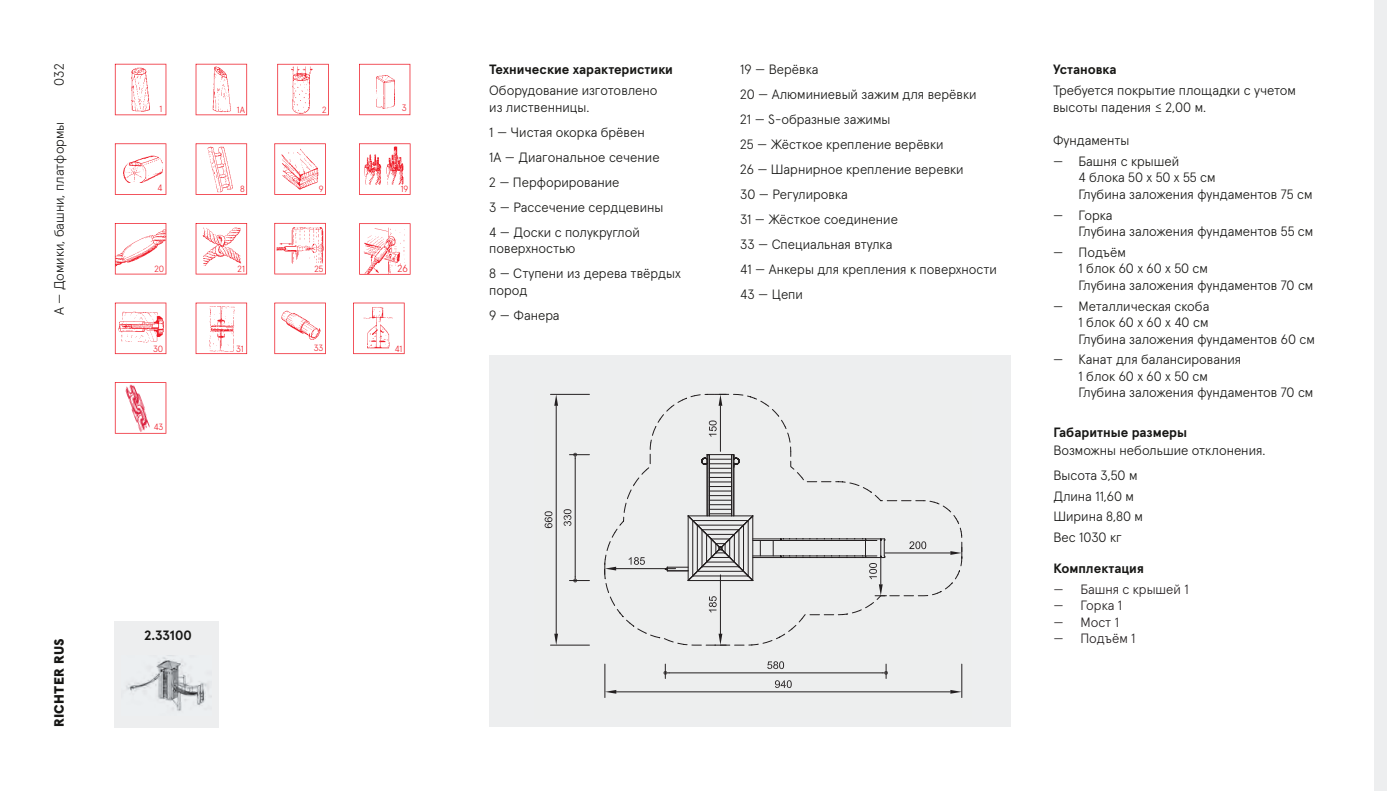
<style>
.page{position:relative;width:1387px;height:791px;background:#fff}
.page>*{position:absolute;margin:0;border:0;box-sizing:border-box;transform-origin:0 0}
.t1{font:300 13.5px/25px "Apercu Pro";color:#171715}
.t2{font:700 13.5px "Apercu Pro";color:#171715}
.t3{font:300 13.5px "Apercu Pro";color:#231f20}
.t4{font:900 13.5px "Apercu Pro";letter-spacing:.015em;color:#171715}
.t5{font:900 10.65px "Frutiger LT";color:#040503}
.t6{font:300 10.2px "Apercu Pro";color:#ee1c28}
.t7{font:300 9.15px "Apercu Pro";color:#ee1c28}
.t8{font:300 9px "Apercu Pro";color:#ee1c28}
</style>
<div class="page">
<div style="left:1373px;top:0;width:13px;height:791px;background:#edeeef"></div>
<div style="left:489px;top:356px;width:521px;height:371px;background:#edeeef"></div>
<hr style="left:961px;top:664px;width:1px;height:33px;background:#231f20">
<hr style="left:604px;top:664px;width:1px;height:33px;background:#231f20">
<hr style="left:616px;top:691px;width:334px;height:1px;background:#231f20">
<svg style="left:950px;top:690px;width:11px;height:4px"></svg>
<svg style="left:605px;top:690px;width:11px;height:4px"></svg>
<svg style="left:775px;top:680px;width:16px;height:8px"></svg>
<hr style="left:550px;top:394px;width:39px;height:1px;background:#231f20">
<hr style="left:550px;top:645px;width:39px;height:1px;background:#231f20">
<hr style="left:556px;top:406px;width:1px;height:228px;background:#231f20">
<svg style="left:554px;top:394px;width:4px;height:12px"></svg>
<svg style="left:554px;top:634px;width:4px;height:11px"></svg>
<svg style="left:544px;top:511px;width:8px;height:17px"></svg>
<hr style="left:574px;top:458px;width:1px;height:119px;background:#231f20">
<svg style="left:569px;top:453px;width:20px;height:5px"></svg>
<svg style="left:569px;top:577px;width:20px;height:5px"></svg>
<svg style="left:563px;top:509px;width:8px;height:17px"></svg>
<hr style="left:669px;top:672px;width:213px;height:1px;background:#231f20">
<svg style="left:663px;top:664px;width:6px;height:14px"></svg>
<svg style="left:882px;top:664px;width:5px;height:14px"></svg>
<svg style="left:767px;top:661px;width:17px;height:8px"></svg>
<svg style="left:604px;top:394px;width:358px;height:252px"></svg>
<div style="left:115px;top:621px;width:104px;height:106px;background:#edeeef"></div>
<img style="left:126px;top:657px;width:86px;height:54px">
<svg style="left:353px;top:303px;width:51px;height:51px"></svg>
<img style="left:357px;top:305px;width:46px;height:46px">
<svg style="left:115px;top:382px;width:51px;height:52px"></svg>
<img style="left:117px;top:384px;width:41px;height:48px">
<svg style="left:115px;top:303px;width:51px;height:51px"></svg>
<img style="left:117px;top:311px;width:47px;height:35px">
<svg style="left:274px;top:143px;width:52px;height:52px"></svg>
<img style="left:278px;top:148px;width:45px;height:45px">
<svg style="left:115px;top:64px;width:51px;height:51px"></svg>
<img style="left:129px;top:66px;width:24px;height:47px">
<svg style="left:196px;top:64px;width:51px;height:51px"></svg>
<svg style="left:359px;top:64px;width:51px;height:51px"></svg>
<img style="left:376px;top:75px;width:18px;height:34px">
<svg style="left:115px;top:143px;width:51px;height:52px"></svg>
<img style="left:122px;top:156px;width:40px;height:27px">
<svg style="left:196px;top:223px;width:51px;height:51px"></svg>
<img style="left:199px;top:225px;width:43px;height:42px">
<svg style="left:359px;top:143px;width:51px;height:52px"></svg>
<img style="left:360px;top:145px;width:46px;height:44px">
<svg style="left:277px;top:64px;width:52px;height:51px"></svg>
<img style="left:291px;top:66px;width:23px;height:47px">
<svg style="left:196px;top:143px;width:51px;height:52px"></svg>
<img style="left:208px;top:145px;width:26px;height:49px">
<svg style="left:115px;top:223px;width:51px;height:51px"></svg>
<img style="left:115px;top:228px;width:51px;height:39px">
<svg style="left:274px;top:223px;width:52px;height:51px"></svg>
<img style="left:276px;top:228px;width:47px;height:37px">
<svg style="left:274px;top:303px;width:52px;height:51px"></svg>
<img style="left:280px;top:309px;width:40px;height:33px">
<svg style="left:359px;top:223px;width:51px;height:52px"></svg>
<img style="left:359px;top:225px;width:49px;height:50px">
<svg style="left:196px;top:303px;width:51px;height:51px"></svg>
<img style="left:209px;top:304px;width:26px;height:49px">
<p class="t1" style="left:45px;top:85px;width:23px;rotate:-90deg">032</p>
<p class="t1" style="left:45px;top:315px;width:195px;rotate:-90deg">А — Домики, башни, платформы</p>
<p class="t8" style="left:159px;top:102px;width:4px">1</p>
<p class="t8" style="left:237px;top:103px;width:10px">1A</p>
<p class="t7" style="left:402px;top:101px;width:6px">3</p>
<p class="t8" style="left:322px;top:103px;width:6px">2</p>
<p class="t7" style="left:157px;top:181px;width:6px">4</p>
<p class="t8" style="left:240px;top:182px;width:6px">8</p>
<p class="t8" style="left:319px;top:182px;width:6px">9</p>
<p class="t8" style="left:400px;top:182px;width:9px">19</p>
<p class="t8" style="left:154px;top:262px;width:11px">20</p>
<p class="t8" style="left:314px;top:262px;width:10px">25</p>
<p class="t8" style="left:238px;top:262px;width:9px">21</p>
<p class="t6" style="left:397px;top:261px;width:12px">26</p>
<p class="t8" style="left:153px;top:341px;width:12px">30</p>
<p class="t8" style="left:236px;top:341px;width:9px">31</p>
<p class="t8" style="left:314px;top:341px;width:11px">33</p>
<p class="t8" style="left:394px;top:341px;width:9px">41</p>
<p class="t8" style="left:154px;top:420px;width:11px">43</p>
<p class="t4" style="left:48px;top:727px;width:90px;rotate:-90deg">RICHTER RUS</p>
<p class="t2" style="left:144px;top:625px;width:49px">2.33100</p>
<p class="t2" style="left:489px;top:59px;width:185px">Технические характеристики</p>
<p class="t1" style="left:489px;top:81px;width:170px;line-height:16.5px">Оборудование изготовлено из лиственницы.</p>
<p class="t1" style="left:489px;top:118px;width:176px">1 — Чистая окорка брёвен<br>1А — Диагональное сечение<br>2 — Перфорирование<br>3 — Рассечение сердцевины<br>4 — Доски с полукруглой</p>
<p class="t1" style="left:489px;top:235px;width:193px">поверхностью<br>8 — Ступени из дерева твёрдых</p>
<p class="t1" style="left:489px;top:276px;width:72px">пород<br>9 — Фанера</p>
<p class="t1" style="left:740px;top:56px;width:258px">19 — Верёвка<br>20 — Алюминиевый зажим для верёвки<br>21 — S-образные зажимы<br>25 — Жёсткое крепление верёвки<br>26 — Шарнирное крепление веревки<br>30 — Регулировка<br>31 — Жёсткое соединение<br>33 — Специальная втулка<br>41 — Анкеры для крепления к поверхности<br>43 — Цепи</p>
<p class="t2" style="left:1052px;top:59px;width:65px">Установка</p>
<p class="t1" style="left:1052px;top:81px;width:244px;line-height:16.5px">Требуется покрытие площадки с учетом высоты падения ≤ 2,00 м.</p>
<p class="t1" style="left:1052px;top:127px;width:78px">Фундаменты</p>
<p class="t1" style="left:1078px;top:152px;width:235px;line-height:16.5px;text-indent:-26px">— Башня с крышей<br>4 блока 50 x 50 x 55 см<br>Глубина заложения фундаментов 75 см</p>
<p class="t1" style="left:1078px;top:206px;width:236px;line-height:16.5px;text-indent:-26px">— Горка<br>Глубина заложения фундаментов 55 см</p>
<p class="t1" style="left:1078px;top:243px;width:236px;line-height:16.5px;text-indent:-26px">— Подъём<br>1 блок 60 x 60 x 50 см<br>Глубина заложения фундаментов 70 см</p>
<p class="t1" style="left:1078px;top:297px;width:238px;line-height:16.5px;text-indent:-26px">— Металлическая скоба<br>1 блок 60 x 60 x 40 см<br>Глубина заложения фундаментов 60 см</p>
<p class="t1" style="left:1078px;top:350px;width:236px;line-height:16.5px;text-indent:-26px">— Канат для балансирования<br>1 блок 60 x 60 x 50 см<br>Глубина заложения фундаментов 70 см</p>
<p class="t2" style="left:1053px;top:422px;width:135px">Габаритные размеры</p>
<p class="t1" style="left:1053px;top:436px;width:213px">Возможны небольшие отклонения.<br>Высота 3,50 м</p>
<p class="t1" style="left:1053px;top:484px;width:91px;line-height:20.7px">Длина 11,60 м<br>Ширина 8,80 м<br>Вес 1030 кг</p>
<p class="t2" style="left:1053px;top:558px;width:92px">Комплектация</p>
<p class="t3" style="left:1053px;top:579px;width:137px">— Башня с крышей 1</p>
<p class="t3" style="left:1053px;top:595px;width:70px">— Горка 1</p>
<p class="t3" style="left:1053px;top:612px;width:67px">— Мост 1</p>
<p class="t3" style="left:1053px;top:628px;width:84px">— Подъём 1</p>
<p class="t5" style="left:1148px;top:586px;width:44px">3.20600</p>
</div>
